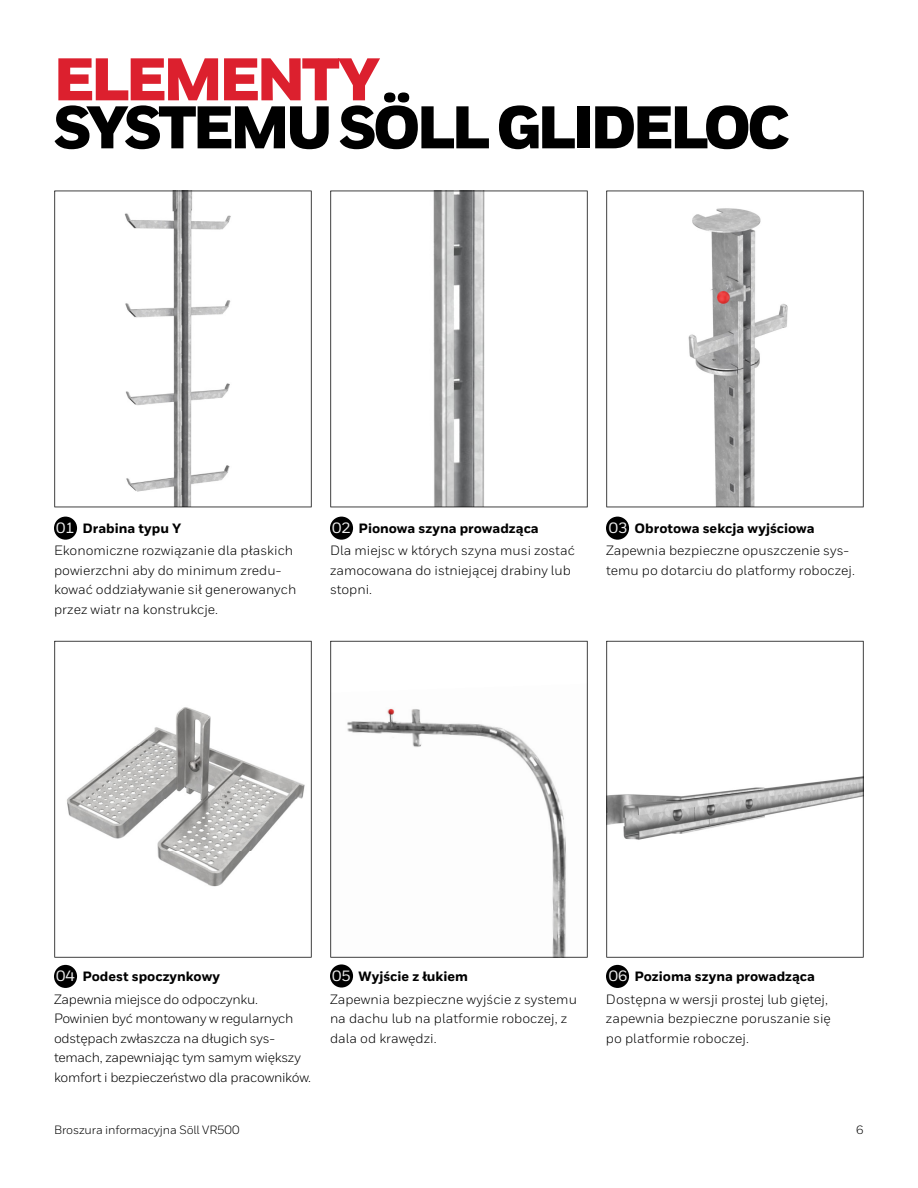
<style>
.page{position:relative;width:918px;height:1188px;background:#fff}
.page>*{position:absolute;margin:0;border:0;box-sizing:border-box;transform-origin:0 0}
.t1{font:900 60px "Honeywell Sans";letter-spacing:-.07em;color:#000}
.t2{font:900 60px "Honeywell Sans";letter-spacing:-.07em;color:#dc202e}
.t3{font:500 14.85px "Honeywell Sans";color:#ededed}
.t4{font:13.5px/19.5px "Honeywell Sans";color:#000}
.t5{font:13.5px/19.5px "Honeywell Sans";letter-spacing:-.02em;color:#000}
.t6{font:800 13.5px "Honeywell Sans";color:#000}
.t7{font:12px "Honeywell Sans";letter-spacing:-.01em;color:#000}
</style>
<div class="page">
<div style="left:606px;top:517px;width:23px;height:23px;background:#000;border-radius:50%"></div>
<div style="left:54px;top:517px;width:23px;height:23px;background:#000;border-radius:50%"></div>
<div style="left:606px;top:965px;width:23px;height:23px;background:#000;border-radius:50%"></div>
<div style="left:330px;top:964px;width:23px;height:24px;background:#000;border-radius:50%"></div>
<div style="left:54px;top:965px;width:23px;height:23px;background:#000;border-radius:50%"></div>
<svg style="left:54px;top:191px;width:258px;height:316px"></svg>
<svg style="left:606px;top:191px;width:258px;height:316px"></svg>
<svg style="left:54px;top:641px;width:258px;height:317px"></svg>
<svg style="left:330px;top:641px;width:258px;height:317px"></svg>
<svg style="left:606px;top:641px;width:258px;height:317px"></svg>
<div style="left:330px;top:517px;width:23px;height:23px;background:#000;border-radius:50%"></div>
<svg style="left:330px;top:191px;width:258px;height:316px"></svg>
<h1 class="t2" style="left:53px;top:58px;width:329px">ELEMENTY</h1>
<h1 class="t1" style="left:53px;top:106px;width:738px">SYSTEMU SÖLL GLIDELOC</h1>
<p class="t3" style="left:609px;top:522px;width:20px">03</p>
<p class="t3" style="left:56px;top:522px;width:20px">01</p>
<p class="t6" style="left:635px;top:523px;width:182px">Obrotowa sekcja wyjściowa</p>
<p class="t4" style="left:606px;top:542px;width:250px">Zapewnia bezpieczne opuszczenie sys&shy;temu po dotarciu do platformy roboczej.</p>
<p class="t3" style="left:332px;top:522px;width:20px">02</p>
<p class="t6" style="left:83px;top:523px;width:100px">Drabina typu Y</p>
<p class="t4" style="left:54px;top:542px;width:244px">Ekonomiczne rozwiązanie dla płaskich powierzchni aby do minimum zredu&shy;kować oddziaływanie sił generowanych przez wiatr na konstrukcje.</p>
<p class="t6" style="left:359px;top:523px;width:182px">Pionowa szyna prowadząca</p>
<p class="t4" style="left:330px;top:542px;width:246px">Dla miejsc w których szyna musi zostać zamocowana do istniejącej drabiny lub stopni.</p>
<p class="t6" style="left:83px;top:972px;width:139px">Podest spoczynkowy</p>
<p class="t3" style="left:332px;top:970px;width:20px">05</p>
<p class="t3" style="left:609px;top:970px;width:20px">06</p>
<p class="t5" style="left:54px;top:991px;width:259px">Zapewnia miejsce do odpoczynku.<br>Powinien być montowany w regularnych odstępach zwłaszcza na długich sys&shy;temach, zapewniając tym samym większy komfort i bezpieczeństwo dla pracowników.</p>
<p class="t3" style="left:56px;top:971px;width:20px">04</p>
<p class="t6" style="left:359px;top:972px;width:111px">Wyjście z łukiem</p>
<p class="t4" style="left:330px;top:991px;width:248px">Zapewnia bezpieczne wyjście z systemu na dachu lub na platformie roboczej, z dala od krawędzi.</p>
<p class="t6" style="left:635px;top:972px;width:182px">Pozioma szyna prowadząca</p>
<p class="t4" style="left:606px;top:991px;width:226px">Dostępna w wersji prostej lub giętej, zapewnia bezpieczne poruszanie się po platformie roboczej.</p>
<p class="t7" style="left:54px;top:1125px;width:187px">Broszura informacyjna Söll VR500</p>
<p class="t7" style="left:856px;top:1125px;width:9px">6</p>
</div>
